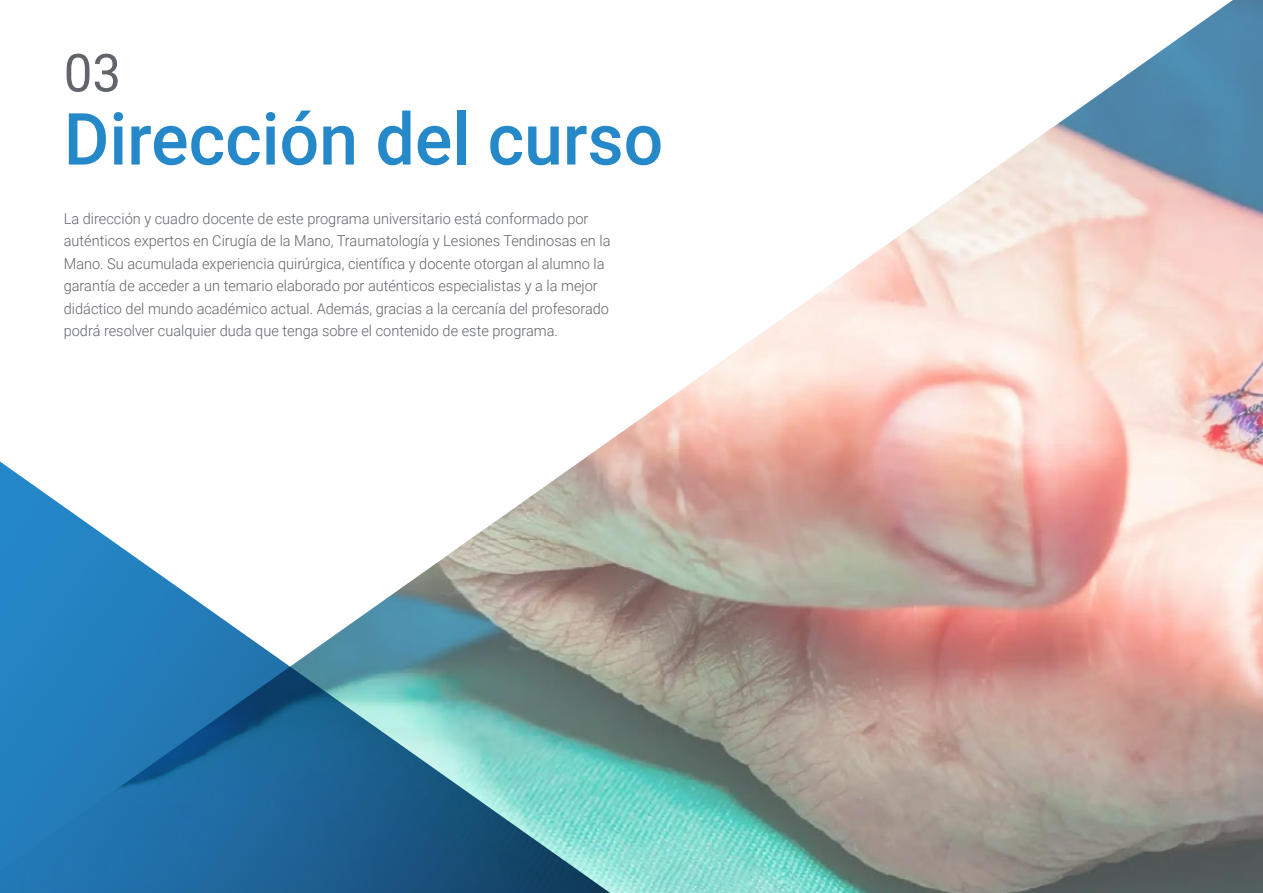
<style>
.page{position:relative;width:1263px;height:893px;background:#fff}
.page>*{position:absolute;margin:0;border:0;box-sizing:border-box;transform-origin:0 0}
.t1{font:500 72px "Roboto";color:#2488c9}
.t2{font:52.5px "Roboto";color:#61646a}
.t3{font:300 15px/22.5px "Roboto";color:#61646a}
</style>
<div class="page">
<img style="left:602px;top:0;width:661px;height:893px">
<svg style="left:0;top:446px;width:640px;height:447px"></svg>
<h2 class="t2" style="left:64px;top:36px;width:59px">03</h2>
<h1 class="t1" style="left:64px;top:89px;width:601px">Dirección del curso</h1>
<p class="t3" style="left:64px;top:207px;width:548px">La dirección y cuadro docente de este programa universitario está conformado por auténticos expertos en Cirugía de la Mano, Traumatología y Lesiones Tendinosas en la Mano. Su acumulada experiencia quirúrgica, científica y docente otorgan al alumno la garantía de acceder a un temario elaborado por auténticos especialistas y a la mejor didáctico del mundo académico actual. Además, gracias a la cercanía del profesorado podrá resolver cualquier duda que tenga sobre el contenido de este programa.</p>
</div>
